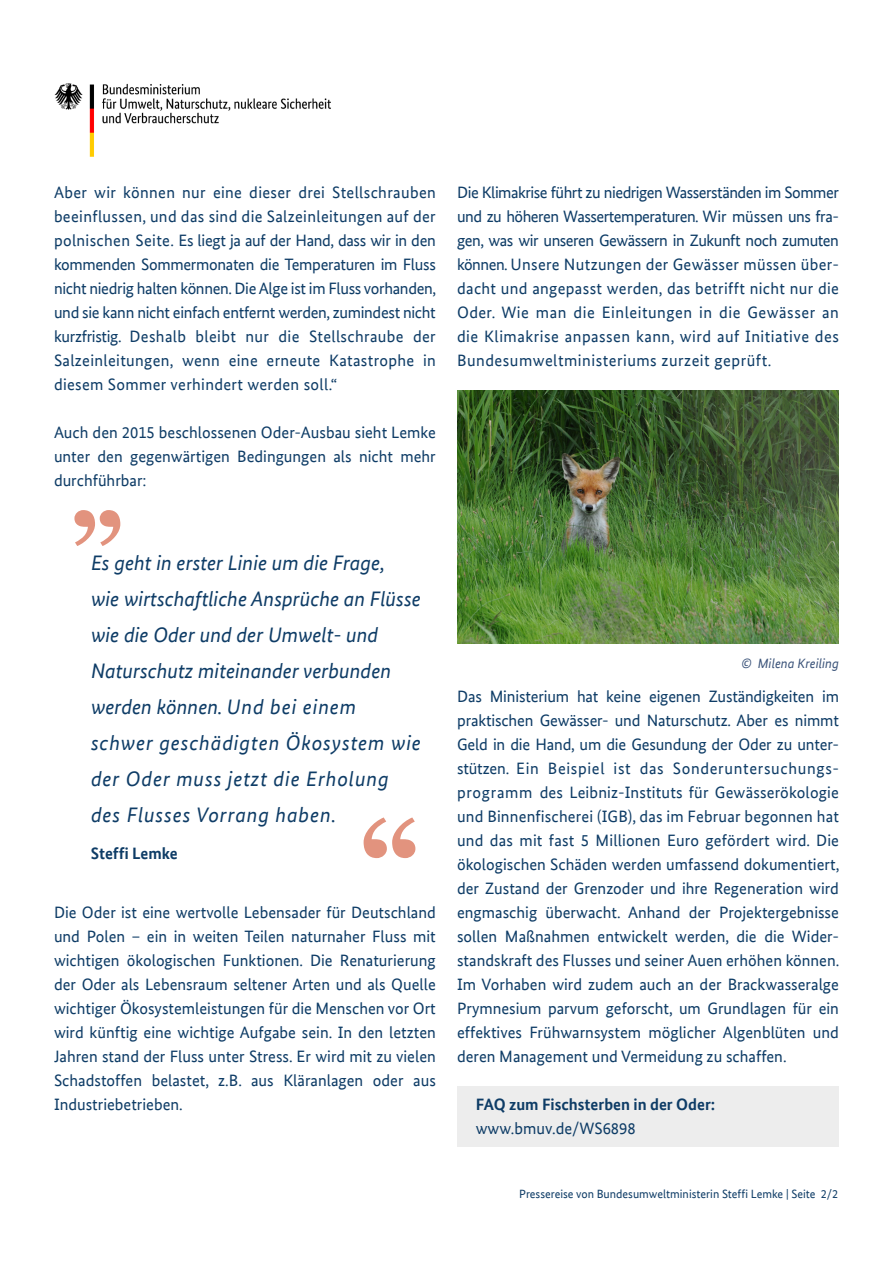
<style>
.page{position:relative;width:893px;height:1263px;background:#fff}
.page>*{position:absolute;margin:0;border:0;box-sizing:border-box;transform-origin:0 0}
.t1{font:italic 21px/36px "Bundes Sans Office";color:#0e3c66}
.t2{font:16.5px/24px "Bundes Sans Office";color:#0e3c66;text-align:justify}
.t3{font:700 16.5px "Bundes Sans Office";color:#0e3c66}
.t4{font:italic 13.5px "Bundes Sans Office";color:#3d557b}
.t5{font:12px "Bundes Sans Office";color:#0e3c66}
</style>
<div class="page">
<div style="left:457px;top:1086px;width:382px;height:60px;background:#ededed"></div>
<img style="left:54px;top:83px;width:277px;height:74px">
<svg style="left:74px;top:510px;width:46px;height:36px"></svg>
<svg style="left:364px;top:817px;width:51px;height:41px"></svg>
<img style="left:457px;top:390px;width:382px;height:254px">
<p class="t2" style="left:54px;top:180px;width:384px">Aber wir können nur eine dieser drei Stellschrauben beeinflussen, und das sind die Salzeinleitungen auf der polnischen Seite. Es liegt ja auf der Hand, dass wir in den kommenden Sommermonaten die Temperaturen im Fluss nicht niedrig halten können. Die Alge ist im Fluss vorhanden, und sie kann nicht einfach entfernt werden, zumindest nicht kurzfristig. Deshalb bleibt nur die Stellschraube der Salzeinleitungen, wenn eine erneute Katastrophe in diesem Sommer verhindert werden soll.“</p>
<p class="t2" style="left:54px;top:420px;width:383px">Auch den 2015 beschlossenen Oder-Ausbau sieht Lemke unter den gegenwärtigen Bedingungen als nicht mehr durchführbar:</p>
<p class="t2" style="left:457px;top:180px;width:383px">Die Klimakrise führt zu niedrigen Wasserständen im Sommer und zu höheren Wassertemperaturen. Wir müssen uns fra&shy;gen, was wir unseren Gewässern in Zukunft noch zumuten können. Unsere Nutzungen der Gewässer müssen über&shy;dacht und angepasst werden, das betrifft nicht nur die Oder. Wie man die Einleitungen in die Gewässer an die Klimakrise anpassen kann, wird auf Initiative des Bundesumweltministeriums zurzeit geprüft.</p>
<p class="t1" style="left:91px;top:545px;width:332px">Es geht in erster Linie um die Frage,<br>wie wirtschaftliche Ansprüche an Flüsse wie die Oder und der Umwelt- und Naturschutz miteinander verbunden werden können. Und bei einem schwer geschädigten Ökosystem wie der Oder muss jetzt die Erholung des Flusses Vorrang haben.</p>
<p class="t3" style="left:91px;top:844px;width:88px">Steffi Lemke</p>
<p class="t2" style="left:54px;top:900px;width:383px">Die Oder ist eine wertvolle Lebensader für Deutschland und Polen – ein in weiten Teilen naturnaher Fluss mit wichtigen ökologischen Funktionen. Die Renaturierung der Oder als Lebensraum seltener Arten und als Quelle wichtiger Ökosystemleistungen für die Menschen vor Ort wird künftig eine wichtige Aufgabe sein. In den letzten Jahren stand der Fluss unter Stress. Er wird mit zu vielen Schadstoffen belastet, z.B. aus Kläranlagen oder aus Industriebetrieben.</p>
<p class="t4" style="left:741px;top:655px;width:99px">© Milena Kreiling</p>
<p class="t2" style="left:457px;top:685px;width:384px">Das Ministerium hat keine eigenen Zuständigkeiten im praktischen Gewässer- und Naturschutz. Aber es nimmt Geld in die Hand, um die Gesundung der Oder zu unter&shy;stützen. Ein Beispiel ist das Sonderuntersuchungs&shy;programm des Leibniz-Instituts für Gewässerökologie und Binnenfischerei (IGB), das im Februar begonnen hat und das mit fast 5 Millionen Euro gefördert wird. Die ökologischen Schäden werden umfassend dokumentiert, der Zustand der Grenzoder und ihre Regeneration wird engmaschig überwacht. Anhand der Projektergebnisse sollen Maßnahmen entwickelt werden, die die Wider&shy;standskraft des Flusses und seiner Auen erhöhen können.<br>Im Vorhaben wird zudem auch an der Brackwasseralge Prymnesium parvum geforscht, um Grundlagen für ein effektives Frühwarnsystem möglicher Algenblüten und deren Management und Vermeidung zu schaffen.</p>
<h2 class="t3" style="left:476px;top:1095px;width:241px">FAQ zum Fischsterben in der Oder:</h2>
<p class="t2" style="left:476px;top:1116px;width:161px">www.bmuv.de/WS6898</p>
<p class="t5" style="left:519px;top:1187px;width:320px">Pressereise von Bundesumweltministerin Steffi Lemke | Seite 2/2</p>
</div>
